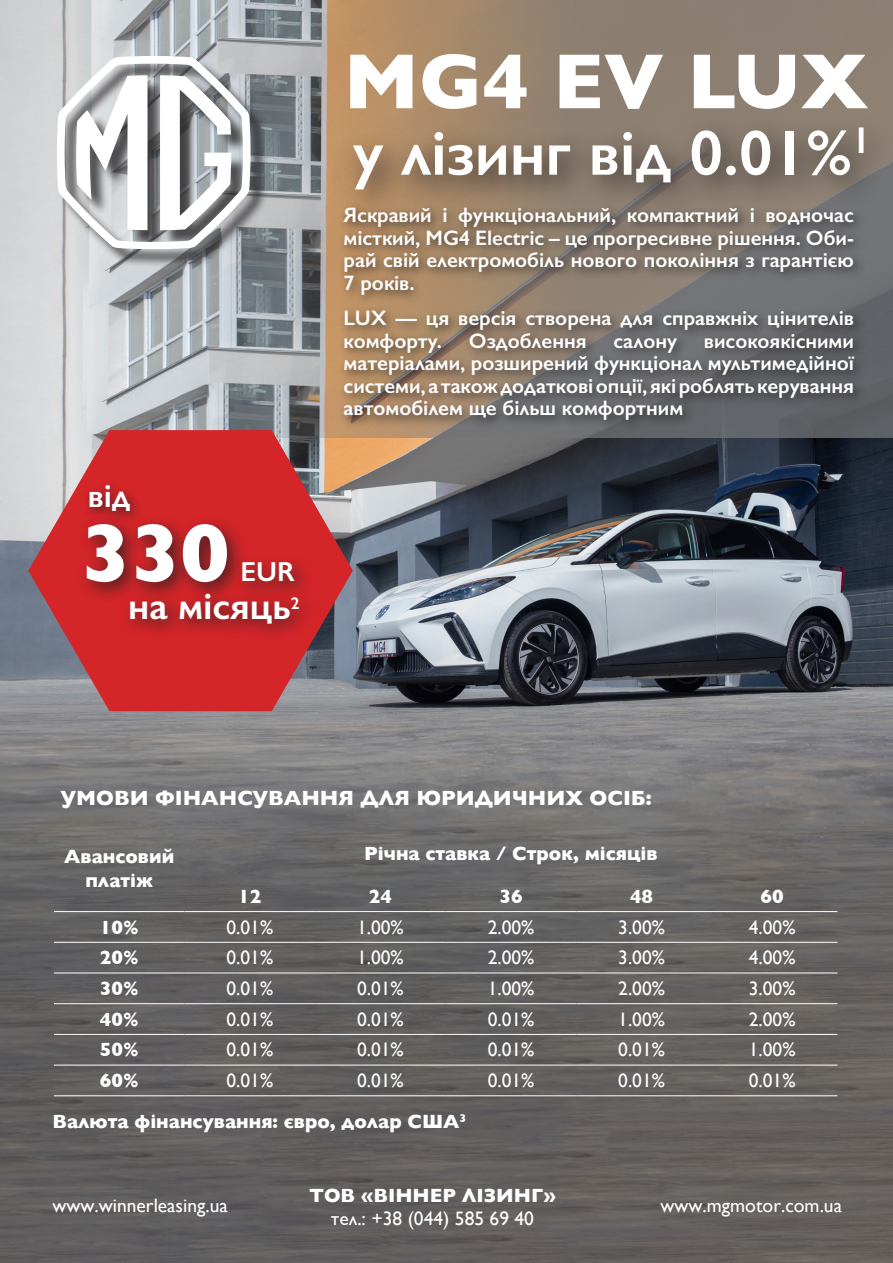
<style>
.page{position:relative;width:893px;height:1263px;background:#fff}
.page>*{position:absolute;margin:0;border:0;box-sizing:border-box;transform-origin:0 0}
.t1{font:700 83.55px "Gill Sans";color:#fff}
.t2{font:700 79.05px "Gill Sans";color:#fff}
.t3{font:600 64.05px "Gill Sans";color:#fff}
.t4{font:600 37.95px "Gill Sans";color:#fff}
.t5{font:600 33px "Gill Sans";color:#fff}
.t6{font:600 27.6px "Gill Sans";color:#fff}
.t7{font:600 21px/22.5px "Gill Sans";color:#fff;text-align:justify}
.t8{font:700 21px "Gill Sans";color:#fff}
.t9{font:19.5px "Gill Sans";color:#fff}
.t10{font:700 19.5px/23.4px "Gill Sans";color:#fff;text-align:center}
.t11{font:600 16.95px "Gill Sans";color:#fff}
</style>
<div class="page">
<img style="left:0;top:0;width:893px;height:1263px">
<svg style="left:113px;top:0;width:780px;height:438px;background:#999086"></svg>
<div style="left:339px;top:202px;width:527px;height:105px;background:#231f20;opacity:.75"></div>
<div style="left:338px;top:305px;width:528px;height:128px;background:#231f20;opacity:.75"></div>
<div style="left:59px;top:58px;width:210px;height:210px;background:#231f20;opacity:.75"></div>
<svg style="left:57px;top:56px;width:194px;height:193px"></svg>
<div style="left:340px;top:114px;width:553px;height:109px;background:#231f20;opacity:.75"></div>
<svg style="left:28px;top:430px;width:325px;height:281px;background:#be5155"></svg>
<div style="left:77px;top:515px;width:236px;height:87px;background:#231f20;opacity:.75"></div>
<div style="left:121px;top:585px;width:197px;height:58px;background:#231f20;opacity:.75"></div>
<hr style="left:54px;top:911px;width:131px;height:1px;background:#fff">
<hr style="left:185px;top:911px;width:130px;height:1px;background:#fff">
<hr style="left:315px;top:911px;width:131px;height:1px;background:#fff">
<hr style="left:446px;top:911px;width:130px;height:1px;background:#fff">
<hr style="left:576px;top:911px;width:131px;height:1px;background:#fff">
<hr style="left:707px;top:911px;width:130px;height:1px;background:#fff">
<hr style="left:54px;top:942px;width:131px;height:1px;background:#fff">
<hr style="left:185px;top:942px;width:130px;height:1px;background:#fff">
<hr style="left:315px;top:942px;width:131px;height:1px;background:#fff">
<hr style="left:446px;top:942px;width:130px;height:1px;background:#fff">
<hr style="left:576px;top:942px;width:131px;height:1px;background:#fff">
<hr style="left:707px;top:942px;width:130px;height:1px;background:#fff">
<hr style="left:54px;top:973px;width:131px;height:1px;background:#fff">
<hr style="left:185px;top:973px;width:130px;height:1px;background:#fff">
<hr style="left:315px;top:973px;width:131px;height:1px;background:#fff">
<hr style="left:446px;top:973px;width:130px;height:1px;background:#fff">
<hr style="left:576px;top:973px;width:131px;height:1px;background:#fff">
<hr style="left:707px;top:973px;width:130px;height:1px;background:#fff">
<hr style="left:54px;top:1003px;width:131px;height:1px;background:#fff">
<hr style="left:185px;top:1003px;width:130px;height:1px;background:#fff">
<hr style="left:315px;top:1003px;width:131px;height:1px;background:#fff">
<hr style="left:446px;top:1003px;width:130px;height:1px;background:#fff">
<hr style="left:576px;top:1003px;width:131px;height:1px;background:#fff">
<hr style="left:707px;top:1003px;width:130px;height:1px;background:#fff">
<hr style="left:54px;top:1034px;width:131px;height:1px;background:#fff">
<hr style="left:185px;top:1034px;width:130px;height:1px;background:#fff">
<hr style="left:315px;top:1034px;width:131px;height:1px;background:#fff">
<hr style="left:446px;top:1034px;width:130px;height:1px;background:#fff">
<hr style="left:576px;top:1034px;width:131px;height:1px;background:#fff">
<hr style="left:707px;top:1034px;width:130px;height:1px;background:#fff">
<hr style="left:54px;top:1065px;width:131px;height:1px;background:#fff">
<hr style="left:185px;top:1065px;width:130px;height:1px;background:#fff">
<hr style="left:315px;top:1065px;width:131px;height:1px;background:#fff">
<hr style="left:446px;top:1065px;width:130px;height:1px;background:#fff">
<hr style="left:576px;top:1065px;width:131px;height:1px;background:#fff">
<hr style="left:707px;top:1065px;width:130px;height:1px;background:#fff">
<hr style="left:54px;top:1095px;width:131px;height:1px;background:#fff">
<hr style="left:185px;top:1095px;width:130px;height:1px;background:#fff">
<hr style="left:315px;top:1095px;width:131px;height:1px;background:#fff">
<hr style="left:446px;top:1095px;width:130px;height:1px;background:#fff">
<hr style="left:576px;top:1095px;width:131px;height:1px;background:#fff">
<hr style="left:707px;top:1095px;width:130px;height:1px;background:#fff">
<div style="left:84px;top:479px;width:60px;height:45px;background:#231f20;opacity:.75"></div>
<p class="t2" style="left:344px;top:19px;width:526px">MG4 EV LUX</p>
<p class="t3" style="left:353px;top:114px;width:520px">у лізинг від 0.01%<sup>1</sup></p>
<p class="t5" style="left:88px;top:476px;width:44px">від</p>
<p class="t1" style="left:81px;top:487px;width:150px">330</p>
<p class="t6" style="left:240px;top:555px;width:56px">EUR</p>
<p class="t4" style="left:128px;top:583px;width:164px">на місяць</p>
<p class="t11" style="left:291px;top:593px;width:10px">2</p>
<p class="t7" style="left:344px;top:204px;width:512px">Яскравий і функціональний, компактний і водночас місткий, MG4 Electric – це прогресивне рішення. Оби&shy;рай свій електромобіль нового покоління з гарантією 7 років.</p>
<p class="t7" style="left:344px;top:307px;width:512px">LUX — ця версія створена для справжніх цінителів комфорту.</p>
<p class="t7" style="left:469px;top:329px;width:119px">Оздоблення</p>
<p class="t7" style="left:613px;top:329px;width:65px">салону</p>
<p class="t7" style="left:344px;top:329px;width:512px;text-indent:360px">високоякісними матеріалами, розширений функціонал мультимедійної системи, а також додаткові опції, які роблять керування автомобілем ще більш комфортним</p>
<p class="t8" style="left:61px;top:781px;width:592px">УМОВИ ФІНАНСУВАННЯ ДЛЯ ЮРИДИЧНИХ ОСІБ:</p>
<p class="t10" style="left:64px;top:844px;width:111px">Авансовий платіж</p>
<p class="t10" style="left:364px;top:841px;width:295px">Річна ставка / Строк, місяців</p>
<p class="t10" style="left:238px;top:884px;width:25px">12</p>
<p class="t10" style="left:369px;top:884px;width:25px">24</p>
<p class="t10" style="left:499px;top:884px;width:25px">36</p>
<p class="t10" style="left:630px;top:884px;width:25px">48</p>
<p class="t10" style="left:761px;top:884px;width:25px">60</p>
<p class="t10" style="left:100px;top:915px;width:40px">10%</p>
<p class="t9" style="left:227px;top:915px;width:48px">0.01%</p>
<p class="t9" style="left:357px;top:915px;width:48px">1.00%</p>
<p class="t9" style="left:488px;top:915px;width:48px">2.00%</p>
<p class="t9" style="left:618px;top:915px;width:48px">3.00%</p>
<p class="t9" style="left:749px;top:915px;width:48px">4.00%</p>
<p class="t10" style="left:100px;top:945px;width:40px">20%</p>
<p class="t9" style="left:227px;top:946px;width:48px">0.01%</p>
<p class="t9" style="left:357px;top:946px;width:48px">1.00%</p>
<p class="t9" style="left:488px;top:946px;width:48px">2.00%</p>
<p class="t9" style="left:618px;top:946px;width:48px">3.00%</p>
<p class="t9" style="left:749px;top:946px;width:48px">4.00%</p>
<p class="t10" style="left:100px;top:976px;width:40px">30%</p>
<p class="t9" style="left:227px;top:977px;width:48px">0.01%</p>
<p class="t9" style="left:357px;top:977px;width:48px">0.01%</p>
<p class="t9" style="left:488px;top:977px;width:48px">1.00%</p>
<p class="t9" style="left:618px;top:977px;width:48px">2.00%</p>
<p class="t9" style="left:749px;top:977px;width:48px">3.00%</p>
<p class="t10" style="left:100px;top:1007px;width:40px">40%</p>
<p class="t9" style="left:227px;top:1008px;width:48px">0.01%</p>
<p class="t9" style="left:357px;top:1008px;width:48px">0.01%</p>
<p class="t9" style="left:488px;top:1008px;width:48px">0.01%</p>
<p class="t9" style="left:618px;top:1008px;width:48px">1.00%</p>
<p class="t9" style="left:749px;top:1008px;width:48px">2.00%</p>
<p class="t10" style="left:100px;top:1038px;width:40px">50%</p>
<p class="t9" style="left:227px;top:1038px;width:48px">0.01%</p>
<p class="t9" style="left:357px;top:1038px;width:48px">0.01%</p>
<p class="t9" style="left:488px;top:1038px;width:48px">0.01%</p>
<p class="t9" style="left:618px;top:1038px;width:48px">0.01%</p>
<p class="t9" style="left:749px;top:1038px;width:48px">1.00%</p>
<p class="t10" style="left:100px;top:1068px;width:40px">60%</p>
<p class="t9" style="left:227px;top:1069px;width:48px">0.01%</p>
<p class="t9" style="left:357px;top:1069px;width:48px">0.01%</p>
<p class="t9" style="left:488px;top:1069px;width:48px">0.01%</p>
<p class="t9" style="left:618px;top:1069px;width:48px">0.01%</p>
<p class="t9" style="left:749px;top:1069px;width:48px">0.01%</p>
<p class="t10" style="left:52px;top:1109px;width:415px">Валюта фінансування: євро, долар США<sup>3</sup></p>
<p class="t10" style="left:309px;top:1183px;width:248px">ТОВ «ВІННЕР ЛІЗИНГ»</p>
<p class="t9" style="left:331px;top:1207px;width:205px">тел.: +38 (044) 585 69 40</p>
<p class="t9" style="left:52px;top:1193px;width:177px">www.winnerleasing.ua</p>
<p class="t9" style="left:661px;top:1193px;width:183px">www.mgmotor.com.ua</p>
</div>
